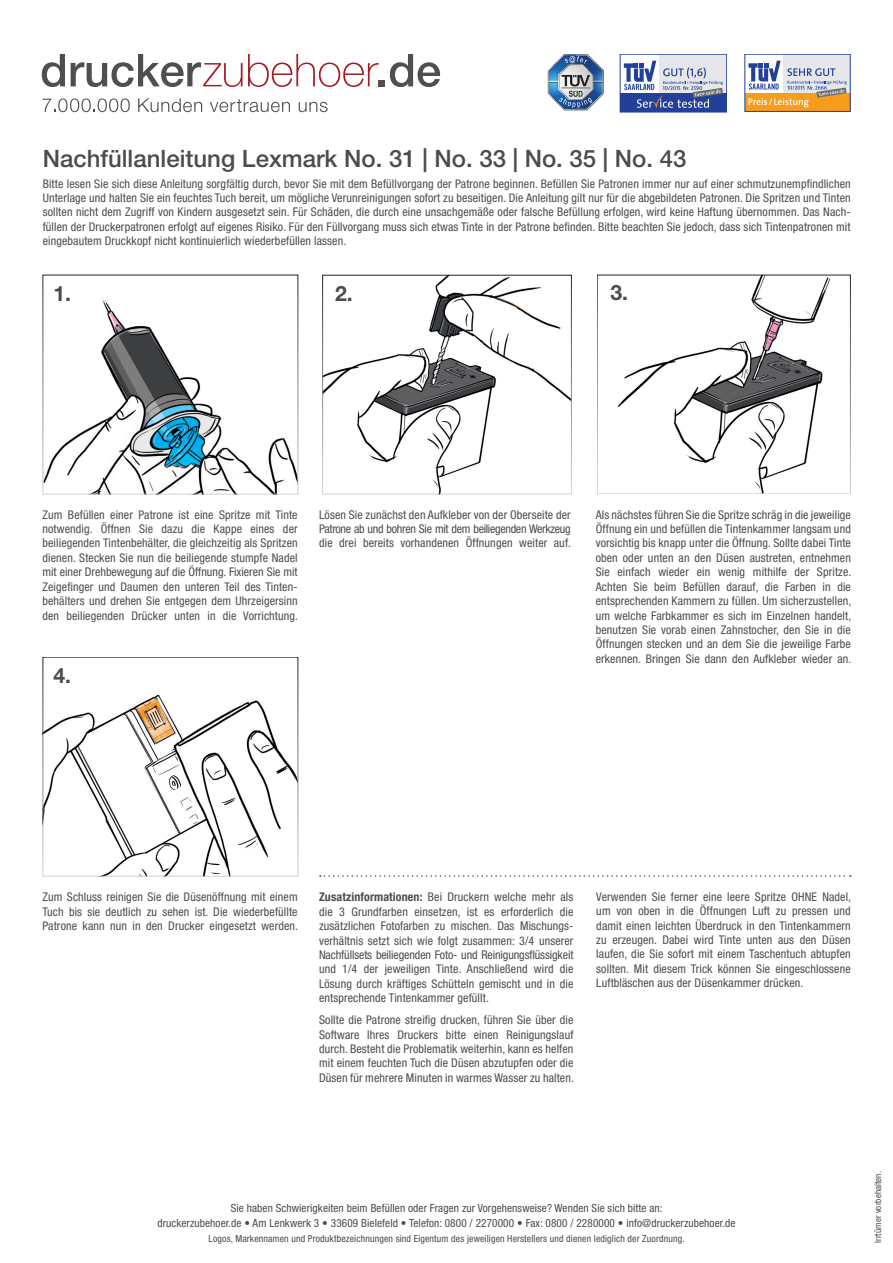
<style>
.page{position:relative;width:893px;height:1263px;background:#fff}
.page>*{position:absolute;margin:0;border:0;box-sizing:border-box;transform-origin:0 0}
.t1{font:500 24px "Helvetica Neue LT Pro";color:#4b4c4d}
.t2{font:700 21.15px "Helvetica Neue LT Pro";color:#4b4c4d}
.text{font:condensed 12px/14.4px "Helvetica Neue LT Pro";letter-spacing:.01em;color:#4b4c4d;text-align:justify}
.t3{font:condensed 11.25px/14.4px "Helvetica Neue LT Pro";letter-spacing:.01em;color:#4b4c4d;text-align:center}
.t4{font:condensed 9.75px "Helvetica Neue LT Pro";letter-spacing:.015em;color:#4b4c4d}
.t5{font:condensed 9px "Helvetica Neue LT Pro";letter-spacing:.01em;color:#4b4c4d}
.s1{font-weight:700}
</style>
<div class="page">
<svg style="left:42px;top:54px;width:23px;height:33px"></svg>
<svg style="left:71px;top:54px;width:369px;height:33px"></svg>
<svg style="left:138px;top:98px;width:64px;height:14px"></svg>
<svg style="left:210px;top:99px;width:80px;height:13px"></svg>
<svg style="left:299px;top:102px;width:29px;height:10px"></svg>
<svg style="left:43px;top:98px;width:87px;height:14px"></svg>
<div style="left:659px;top:54px;width:68px;height:39px;background:#e6e7e9"></div>
<div style="left:620px;top:93px;width:107px;height:19px;background:#223f99"></div>
<div style="left:620px;top:54px;width:107px;height:58px;border:1px solid #223f99"></div>
<svg style="left:624px;top:61px;width:99px;height:47px"></svg>
<div style="left:784px;top:54px;width:66px;height:39px;background:#e6e7e9"></div>
<div style="left:745px;top:93px;width:105px;height:18px;background:#f89c1c"></div>
<svg style="left:748px;top:61px;width:99px;height:46px"></svg>
<svg style="left:548px;top:54px;width:56px;height:56px"></svg>
<svg style="left:320px;top:875px;width:531px;height:2px"></svg>
<img style="left:45px;top:298px;width:251px;height:194px">
<div style="left:43px;top:275px;width:255px;height:219px;border:1px solid #fff"></div>
<img style="left:324px;top:277px;width:246px;height:215px">
<div style="left:322px;top:275px;width:250px;height:219px;border:1px solid #fff"></div>
<img style="left:617px;top:277px;width:214px;height:215px">
<div style="left:597px;top:275px;width:253px;height:219px;border:1px solid #fff"></div>
<img style="left:45px;top:694px;width:251px;height:180px">
<div style="left:43px;top:657px;width:255px;height:219px;border:1px solid #fff"></div>
<p class="t1" style="left:43px;top:144px;width:645px">Nachfüllanleitung Lexmark No. 31 | No. 33 | No. 35 | No. 43</p>
<p class="text" style="left:43px;top:176px;width:809px">Bitte lesen Sie sich diese Anleitung sorgfältig durch, bevor Sie mit dem Befüllvorgang der Patrone beginnen. Befüllen Sie Patronen immer nur auf einer schmutzunempfindlichen Unterlage und halten Sie ein feuchtes Tuch bereit, um mögliche Verunreinigungen sofort zu beseitigen. Die Anleitung gilt nur für die abgebildeten Patronen. Die Spritzen und Tinten sollten nicht dem Zugriff von Kindern ausgesetzt sein. Für Schäden, die durch eine unsachgemäße oder falsche Befüllung erfolgen, wird keine Haftung übernommen. Das Nach&shy;füllen der Druckerpatronen erfolgt auf eigenes Risiko. Für den Füllvorgang muss sich etwas Tinte in der Patrone befinden. Bitte beachten Sie jedoch, dass sich Tintenpatronen mit eingebautem Druckkopf nicht kontinuierlich wiederbefüllen lassen.</p>
<p class="t2" style="left:53px;top:280px;width:19px">1.</p>
<p class="t2" style="left:335px;top:280px;width:19px">2.</p>
<p class="t2" style="left:610px;top:279px;width:19px">3.</p>
<p class="text" style="left:43px;top:507px;width:257px">Zum Befüllen einer Patrone ist eine Spritze mit Tinte notwendig. Öffnen Sie dazu die Kappe eines der beiliegenden Tintenbehälter, die gleichzeitig als Spritzen dienen. Stecken Sie nun die beiliegende stumpfe Nadel mit einer Drehbewegung auf die Öffnung. Fixieren Sie mit Zeigefinger und Daumen den unteren Teil des Tinten&shy;behälters und drehen Sie entgegen dem Uhrzeigersinn den beiliegenden Drücker unten in die Vorrichtung.</p>
<p class="text" style="left:319px;top:507px;width:253px">Lösen Sie zunächst den Aufkleber von der Oberseite der Patrone ab und bohren Sie mit dem beiliegenden Werkzeug die drei bereits vorhandenen Öffnungen weiter auf.</p>
<p class="text" style="left:596px;top:507px;width:257px">Als nächstes führen Sie die Spritze schräg in die jeweilige Öffnung ein und befüllen die Tintenkammer langsam und vorsichtig bis knapp unter die Öffnung. Sollte dabei Tinte oben oder unten an den Düsen austreten, entnehmen Sie einfach wieder ein wenig mithilfe der Spritze.<br>Achten Sie beim Befüllen darauf, die Farben in die entsprechenden Kammern zu füllen. Um sicherzustellen, um welche Farbkammer es sich im Einzelnen handelt, benutzen Sie vorab einen Zahnstocher, den Sie in die Öffnungen stecken und an dem Sie die jeweilige Farbe erkennen. Bringen Sie dann den Aufkleber wieder an.</p>
<p class="t2" style="left:53px;top:662px;width:19px">4.</p>
<p class="text" style="left:43px;top:890px;width:257px">Zum Schluss reinigen Sie die Düsenöffnung mit einem Tuch bis sie deutlich zu sehen ist. Die wiederbefüllte Patrone kann nun in den Drucker eingesetzt werden.</p>
<p class="text" style="left:319px;top:890px;width:256px"><span class="s1">Zusatzinformationen:</span> Bei Druckern welche mehr als die 3 Grundfarben einsetzen, ist es erforderlich die zusätzlichen Fotofarben zu mischen. Das Mischungs&shy;verhältnis setzt sich wie folgt zusammen: 3/4 unserer Nachfüllsets beiliegenden Foto- und Reinigungsflüssigkeit und 1/4 der jeweiligen Tinte. Anschließend wird die Lösung durch kräftiges Schütteln gemischt und in die entsprechende Tintenkammer gefüllt.</p>
<p class="text" style="left:319px;top:1012px;width:256px">Sollte die Patrone streifig drucken, führen Sie über die Software Ihres Druckers bitte einen Reinigungslauf durch. Besteht die Problematik weiterhin, kann es helfen mit einem feuchten Tuch die Düsen abzutupfen oder die Düsen für mehrere Minuten in warmes Wasser zu halten.</p>
<p class="text" style="left:596px;top:889px;width:256px">Verwenden Sie ferner eine leere Spritze OHNE Nadel, um von oben in die Öffnungen Luft zu pressen und damit einen leichten Überdruck in den Tintenkammern zu erzeugen. Dabei wird Tinte unten aus den Düsen laufen, die Sie sofort mit einem Taschentuch abtupfen sollten. Mit diesem Trick können Sie eingeschlossene Luftbläschen aus der Düsenkammer drücken.</p>
<p class="t3" style="left:157px;top:1201px;width:580px">Sie haben Schwierigkeiten beim Befüllen oder Fragen zur Vorgehensweise? Wenden Sie sich bitte an:<br>druckerzubehoer.de • Am Lenkwerk 3 • 33609 Bielefeld • Telefon: 0800 / 2270000 • Fax: 0800 / 2280000 • info@druckerzubehoer.de</p>
<p class="t4" style="left:209px;top:1232px;width:478px">Logos, Markennamen und Produktbezeichnungen sind Eigentum des jeweiligen Herstellers und dienen lediglich der Zuordnung.</p>
<p class="t5" style="left:872px;top:1243px;width:73px;rotate:-90deg">Irrtümer vorbehalten.</p>
</div>
